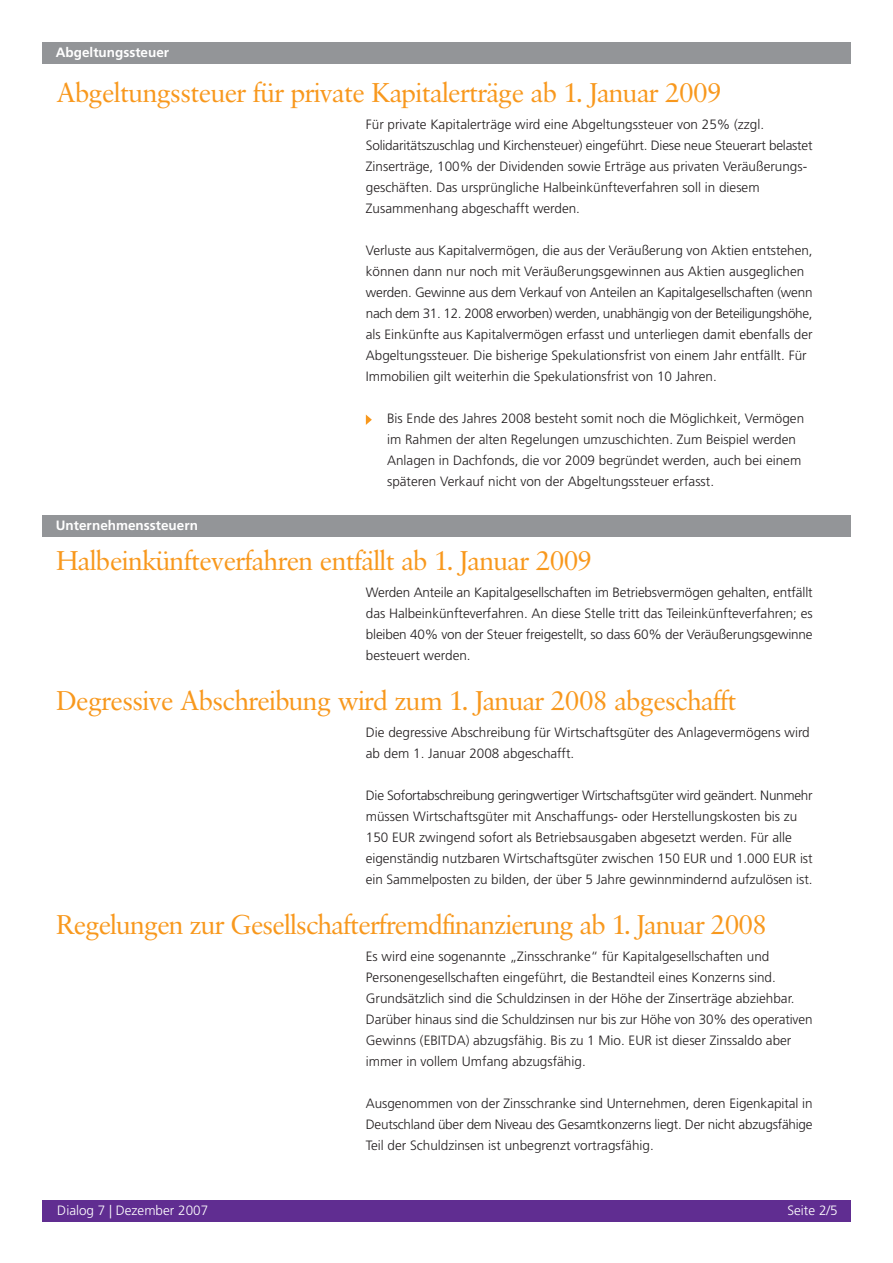
<style>
.page{position:relative;width:893px;height:1263px;background:#fff}
.page>*{position:absolute;margin:0;border:0;box-sizing:border-box;transform-origin:0 0}
.t1{font:27px "Sabon BQ";color:#f8981d}
.t2{font:300 13.5px/21px "Frutiger";color:#231f20}
.t3{font:700 13.5px "Frutiger";color:#fff}
.t4{font:300 13.5px "Frutiger";color:#fff}
</style>
<div class="page">
<div style="left:43px;top:1200px;width:807px;height:21px;background:#602d91"></div>
<div style="left:43px;top:43px;width:807px;height:21px;background:#939598"></div>
<svg style="left:366px;top:415px;width:6px;height:10px"></svg>
<div style="left:43px;top:516px;width:807px;height:21px;background:#939598"></div>
<p class="t3" style="left:56px;top:47px;width:115px">Abgeltungssteuer</p>
<h1 class="t1" style="left:57px;top:81px;width:666px">Abgeltungssteuer für private Kapitalerträge ab 1. Januar 2009</h1>
<p class="t2" style="left:366px;top:115px;width:448px">Für private Kapitalerträge wird eine Abgeltungssteuer von 25% (zzgl.<br>Solidaritätszuschlag und Kirchensteuer) eingeführt. Diese neue Steuerart belastet Zinserträge, 100% der Dividenden sowie Erträge aus privaten Veräußerungs&shy;geschäften. Das ursprüngliche Halbeinkünfteverfahren soll in diesem Zusammenhang abgeschafft werden.</p>
<p class="t2" style="left:366px;top:241px;width:448px">Verluste aus Kapitalvermögen, die aus der Veräußerung von Aktien entstehen, können dann nur noch mit Veräußerungsgewinnen aus Aktien ausgeglichen werden. Gewinne aus dem Verkauf von Anteilen an Kapitalgesellschaften (wenn nach dem 31. 12. 2008 erworben) werden, unabhängig von der Beteiligungshöhe, als Einkünfte aus Kapitalvermögen erfasst und unterliegen damit ebenfalls der Abgeltungssteuer. Die bisherige Spekulationsfrist von einem Jahr entfällt. Für Immobilien gilt weiterhin die Spekulationsfrist von 10 Jahren.</p>
<p class="t2" style="left:387px;top:409px;width:418px">Bis Ende des Jahres 2008 besteht somit noch die Möglichkeit, Vermögen im Rahmen der alten Regelungen umzuschichten. Zum Beispiel werden Anlagen in Dachfonds, die vor 2009 begründet werden, auch bei einem späteren Verkauf nicht von der Abgeltungssteuer erfasst.</p>
<p class="t3" style="left:56px;top:520px;width:144px">Unternehmenssteuern</p>
<h1 class="t1" style="left:57px;top:549px;width:537px">Halbeinkünfteverfahren entfällt ab 1. Januar 2009</h1>
<p class="t2" style="left:366px;top:583px;width:448px;text-align:justify">Werden Anteile an Kapitalgesellschaften im Betriebsvermögen gehalten, entfällt das Halbeinkünfteverfahren. An diese Stelle tritt das Teileinkünfteverfahren; es bleiben 40% von der Steuer freigestellt, so dass 60% der Veräußerungsgewinne besteuert werden.</p>
<h1 class="t1" style="left:57px;top:688px;width:681px">Degressive Abschreibung wird zum 1. Januar 2008 abgeschafft</h1>
<p class="t2" style="left:366px;top:723px;width:445px">Die degressive Abschreibung für Wirtschaftsgüter des Anlagevermögens wird ab dem 1. Januar 2008 abgeschafft.</p>
<p class="t2" style="left:366px;top:786px;width:448px">Die Sofortabschreibung geringwertiger Wirtschaftsgüter wird geändert. Nunmehr müssen Wirtschaftsgüter mit Anschaffungs- oder Herstellungskosten bis zu 150 EUR zwingend sofort als Betriebsausgaben abgesetzt werden. Für alle eigenständig nutzbaren Wirtschaftsgüter zwischen 150 EUR und 1.000 EUR ist ein Sammelposten zu bilden, der über 5 Jahre gewinnmindernd aufzulösen ist.</p>
<h1 class="t1" style="left:57px;top:912px;width:711px">Regelungen zur Gesellschafterfremdfinanzierung ab 1. Januar 2008</h1>
<p class="t2" style="left:366px;top:947px;width:448px">Es wird eine sogenannte „Zinsschranke“ für Kapitalgesellschaften und Personengesellschaften eingeführt, die Bestandteil eines Konzerns sind.<br>Grundsätzlich sind die Schuldzinsen in der Höhe der Zinserträge abziehbar.<br>Darüber hinaus sind die Schuldzinsen nur bis zur Höhe von 30% des operativen Gewinns (EBITDA) abzugsfähig. Bis zu 1 Mio. EUR ist dieser Zinssaldo aber immer in vollem Umfang abzugsfähig.</p>
<p class="t2" style="left:366px;top:1094px;width:448px;text-align:justify">Ausgenommen von der Zinsschranke sind Unternehmen, deren Eigenkapital in Deutschland über dem Niveau des Gesamtkonzerns liegt. Der nicht abzugsfähige Teil der Schuldzinsen ist unbegrenzt vortragsfähig.</p>
<p class="t4" style="left:57px;top:1205px;width:152px">Dialog 7 | Dezember 2007</p>
<p class="t4" style="left:787px;top:1205px;width:52px">Seite 2/5</p>
</div>
